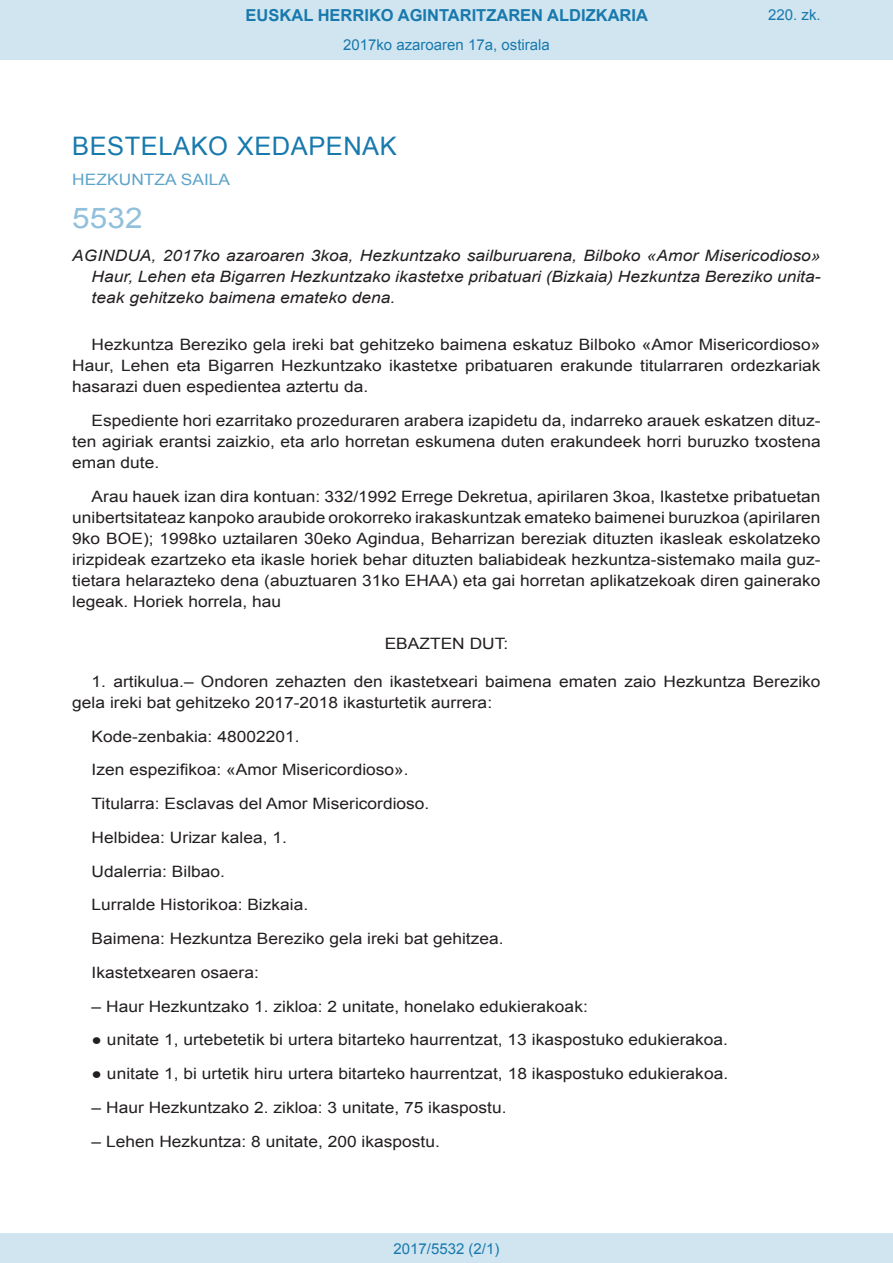
<style>
.page{position:relative;width:893px;height:1263px;background:#fff}
.page>*{position:absolute;margin:0;border:0;box-sizing:border-box;transform-origin:0 0}
.BOPVOrden{font:28.5px "Arial";color:#90c0db;scale:1.11 1}
.BOPVSeccion{font:25.5px "Arial";letter-spacing:.02em;color:#1879ad}
.t1{font:700 16.5px "Arial";color:#1879ad}
.BOPVDetalle{font:15.6px/21px "Arial";color:#231f20;text-align:justify;scale:1.11 1}
.BOPVTitulo{font:italic 15.6px/21px "Arial";color:#231f20;text-align:justify;scale:1.11 1}
.BOPVOrganismo{font:15.6px "Arial";letter-spacing:.005em;color:#5ea4ca;scale:1.11 1}
.BOPVClave{font:15.6px "Arial";color:#231f20;scale:1.11 1}
.Paginacion_Centro{font:15px "Arial";color:#1879ad}
</style>
<div class="page">
<div style="left:0;top:0;width:893px;height:60px;background:#d0e5f0"></div>
<div style="left:0;top:1233px;width:893px;height:30px;background:#d0e5f0"></div>
<p class="t1" style="left:246px;top:4px;width:404px">EUSKAL HERRIKO AGINTARITZAREN ALDIZKARIA</p>
<p class="Paginacion_Centro" style="left:343px;top:35px;width:208px">2017ko azaroaren 17a, ostirala</p>
<p class="Paginacion_Centro" style="left:768px;top:5px;width:54px">220. zk.</p>
<p class="BOPVSeccion" style="left:72px;top:129px;width:326px">BESTELAKO XEDAPENAK</p>
<p class="BOPVOrganismo" style="left:72px;top:169px;width:144px">HEZKUNTZA SAILA</p>
<p class="BOPVOrden" style="left:72px;top:199px;width:65px">5532</p>
<p class="BOPVTitulo" style="left:92px;top:246px;width:658px;text-indent:-19px">AGINDUA, 2017ko azaroaren 3koa, Hezkuntzako sailburuarena, Bilboko «Amor Misericodioso» Haur, Lehen eta Bigarren Hezkuntzako ikastetxe pribatuari (Bizkaia) Hezkuntza Bereziko unita&shy;teak gehitzeko baimena emateko dena.</p>
<p class="BOPVDetalle" style="left:72px;top:334px;width:676px;text-indent:19px">Hezkuntza Bereziko gela ireki bat gehitzeko baimena eskatuz Bilboko «Amor Misericordioso» Haur, Lehen eta Bigarren Hezkuntzako ikastetxe pribatuaren erakunde titularraren ordezkariak hasarazi duen espedientea aztertu da.</p>
<p class="BOPVDetalle" style="left:72px;top:410px;width:676px;text-indent:19px">Espediente hori ezarritako prozeduraren arabera izapidetu da, indarreko arauek eskatzen dituz&shy;ten agiriak erantsi zaizkio, eta arlo horretan eskumena duten erakundeek horri buruzko txostena eman dute.</p>
<p class="BOPVDetalle" style="left:72px;top:486px;width:676px;text-indent:19px">Arau hauek izan dira kontuan: 332/1992 Errege Dekretua, apirilaren 3koa, Ikastetxe pribatuetan unibertsitateaz kanpoko araubide orokorreko irakaskuntzak emateko baimenei buruzkoa (apirilaren 9ko BOE); 1998ko uztailaren 30eko Agindua, Beharrizan bereziak dituzten ikasleak eskolatzeko irizpideak ezartzeko eta ikasle horiek behar dituzten baliabideak hezkuntza-sistemako maila guz&shy;tietara helarazteko dena (abuztuaren 31ko EHAA) eta gai horretan aplikatzekoak diren gainerako legeak. Horiek horrela, hau</p>
<p class="BOPVClave" style="left:385px;top:633px;width:113px">EBAZTEN DUT:</p>
<p class="BOPVDetalle" style="left:72px;top:671px;width:676px;text-indent:19px">1. artikulua.– Ondoren zehazten den ikastetxeari baimena ematen zaio Hezkuntza Bereziko gela ireki bat gehitzeko 2017-2018 ikasturtetik aurrera:</p>
<p class="BOPVDetalle" style="left:92px;top:726px;width:189px">Kode-zenbakia: 48002201.</p>
<p class="BOPVDetalle" style="left:92px;top:759px;width:287px">Izen espezifikoa: «Amor Misericordioso».</p>
<p class="BOPVDetalle" style="left:92px;top:793px;width:306px">Titularra: Esclavas del Amor Misericordioso.</p>
<p class="BOPVDetalle" style="left:92px;top:827px;width:177px">Helbidea: Urizar kalea, 1.</p>
<p class="BOPVDetalle" style="left:92px;top:861px;width:122px">Udalerria: Bilbao.</p>
<p class="BOPVDetalle" style="left:92px;top:894px;width:197px">Lurralde Historikoa: Bizkaia.</p>
<p class="BOPVDetalle" style="left:92px;top:928px;width:373px">Baimena: Hezkuntza Bereziko gela ireki bat gehitzea.</p>
<p class="BOPVDetalle" style="left:92px;top:962px;width:152px">Ikastetxearen osaera:</p>
<p class="BOPVDetalle" style="left:92px;top:996px;width:448px">– Haur Hezkuntzako 1. zikloa: 2 unitate, honelako edukierakoak:</p>
<p class="BOPVDetalle" style="left:92px;top:1029px;width:575px">● unitate 1, urtebetetik bi urtera bitarteko haurrentzat, 13 ikaspostuko edukierakoa.</p>
<p class="BOPVDetalle" style="left:92px;top:1063px;width:575px">● unitate 1, bi urtetik hiru urtera bitarteko haurrentzat, 18 ikaspostuko edukierakoa.</p>
<p class="BOPVDetalle" style="left:92px;top:1097px;width:375px">– Haur Hezkuntzako 2. zikloa: 3 unitate, 75 ikaspostu.</p>
<p class="BOPVDetalle" style="left:92px;top:1131px;width:315px">– Lehen Hezkuntza: 8 unitate, 200 ikaspostu.</p>
<p class="Paginacion_Centro" style="left:393px;top:1238px;width:107px">2017/5532 (2/1)</p>
</div>
